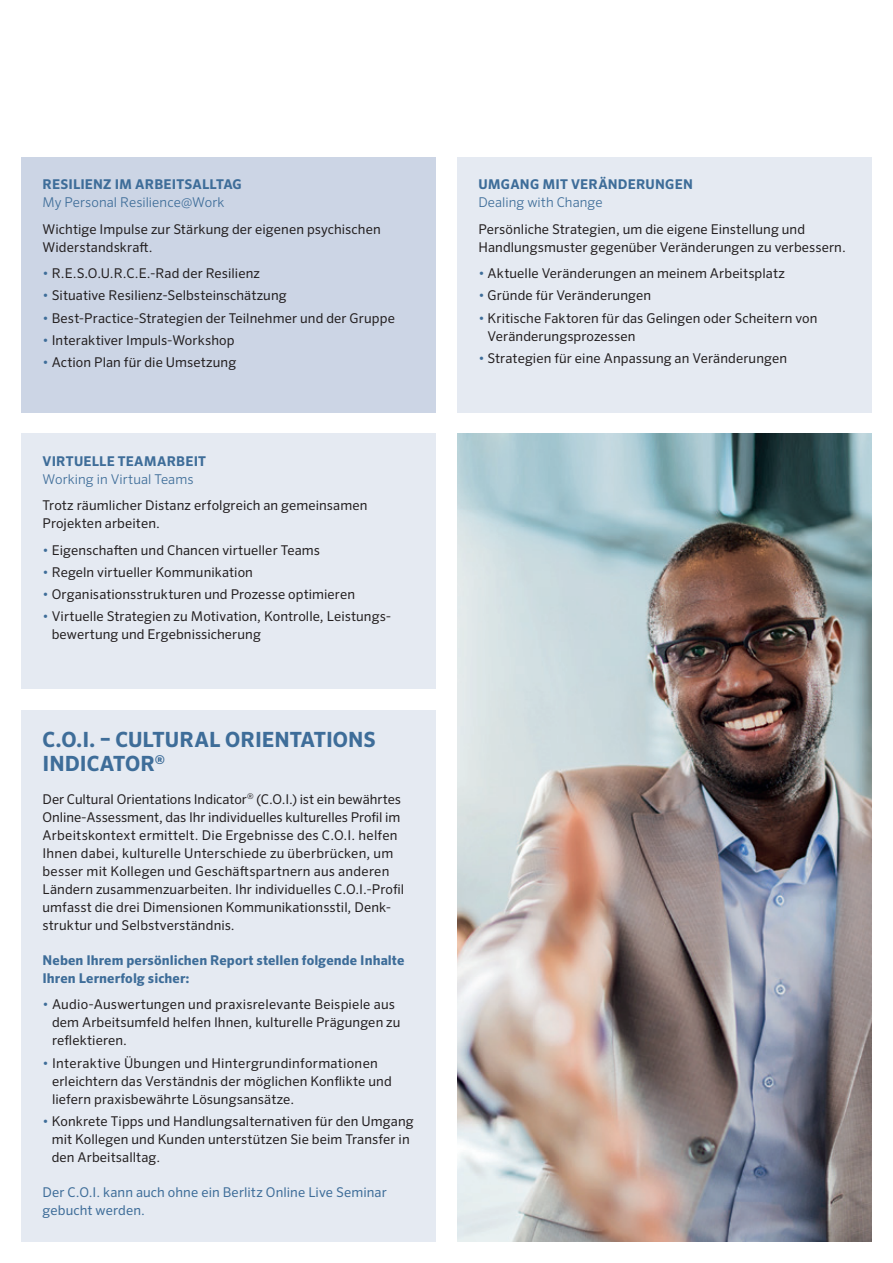
<style>
.page{position:relative;width:893px;height:1263px;background:#fff}
.page>*{position:absolute;margin:0;border:0;box-sizing:border-box;transform-origin:0 0}
.t1{font:700 21px/24px "Sero OT";color:#3e6d99}
.t2{font:13.5px/18px "Sero OT";letter-spacing:.01em;color:#231f20}
.t3{font:700 13.5px/18px "Sero OT";letter-spacing:.01em;color:#3e6d99}
.t4{font:300 13.5px "Sero OT";letter-spacing:.005em;color:#3e6d99}
.t5{font:13.5px/18px "Sero OT";letter-spacing:.01em;color:#3e6d99}
.s1{color:#3e6d99}
</style>
<div class="page">
<div style="left:21px;top:157px;width:415px;height:255px;background:#ccd5e5"></div>
<div style="left:457px;top:157px;width:415px;height:255px;background:#e5eaf2"></div>
<div style="left:21px;top:434px;width:415px;height:255px;background:#e5eaf2"></div>
<img style="left:457px;top:434px;width:415px;height:808px">
<div style="left:21px;top:710px;width:415px;height:532px;background:#e5eaf2"></div>
<p class="t3" style="left:43px;top:175px;width:201px">RESILIENZ IM ARBEITSALLTAG</p>
<p class="t4" style="left:43px;top:194px;width:184px">My Personal Resilience@Work</p>
<p class="t2" style="left:43px;top:220px;width:340px">Wichtige Impulse zur Stärkung der eigenen psychischen<br>Widerstandskraft.</p>
<p class="t2" style="left:43px;top:264px;width:219px"><span class="s1">•</span> R.E.S.O.U.R.C.E.-Rad der Resilienz</p>
<p class="t2" style="left:43px;top:286px;width:246px"><span class="s1">•</span> Situative Resilienz-Selbsteinschätzung</p>
<p class="t2" style="left:43px;top:309px;width:354px"><span class="s1">•</span> Best-Practice-Strategien der Teilnehmer und der Gruppe</p>
<p class="t2" style="left:43px;top:331px;width:193px"><span class="s1">•</span> Interaktiver Impuls-Workshop</p>
<p class="t2" style="left:43px;top:353px;width:195px"><span class="s1">•</span> Action Plan für die Umsetzung</p>
<p class="t3" style="left:43px;top:452px;width:165px">VIRTUELLE TEAMARBEIT</p>
<p class="t4" style="left:43px;top:471px;width:153px">Working in Virtual Teams</p>
<p class="t2" style="left:43px;top:496px;width:326px">Trotz räumlicher Distanz erfolgreich an gemeinsamen<br>Projekten arbeiten.</p>
<p class="t2" style="left:43px;top:541px;width:279px"><span class="s1">•</span> Eigenschaften und Chancen virtueller Teams</p>
<p class="t2" style="left:43px;top:563px;width:212px"><span class="s1">•</span> Regeln virtueller Kommunikation</p>
<p class="t2" style="left:43px;top:585px;width:314px"><span class="s1">•</span> Organisationsstrukturen und Prozesse optimieren</p>
<p class="t2" style="left:52px;top:607px;width:341px;text-indent:-9px"><span class="s1">•</span> Virtuelle Strategien zu Motivation, Kontrolle, Leistungs&shy;bewertung und Ergebnissicherung</p>
<h1 class="t1" style="left:43px;top:727px;width:335px">C.O.I. – CULTURAL ORIENTATIONS<br>INDICATOR<sup>®</sup></h1>
<p class="t2" style="left:43px;top:790px;width:363px">Der Cultural Orientations Indicator<sup>®</sup> (C.O.I.) ist ein bewährtes Online-Assessment, das Ihr individuelles kulturelles Profil im Arbeitskontext ermittelt. Die Ergebnisse des C.O.I. helfen Ihnen dabei, kulturelle Unterschiede zu überbrücken, um besser mit Kollegen und Geschäftspartnern aus anderen Ländern zusammenzuarbeiten. Ihr individuelles C.O.I.-Profil umfasst die drei Dimensionen Kommunikationsstil, Denk&shy;struktur und Selbstverständnis.</p>
<p class="t3" style="left:43px;top:951px;width:363px">Neben Ihrem persönlichen Report stellen folgende Inhalte<br>Ihren Lernerfolg sicher:</p>
<p class="t2" style="left:52px;top:995px;width:350px;text-indent:-9px"><span class="s1">•</span> Audio-Auswertungen und praxisrelevante Beispiele aus dem Arbeitsumfeld helfen Ihnen, kulturelle Prägungen zu reflektieren.</p>
<p class="t2" style="left:52px;top:1054px;width:341px;text-indent:-10px"><span class="s1">•</span> Interaktive Übungen und Hintergrundinformationen erleichtern das Verständnis der möglichen Konflikte und liefern praxisbewährte Lösungsansätze.</p>
<p class="t2" style="left:52px;top:1112px;width:363px;text-indent:-9px"><span class="s1">•</span> Konkrete Tipps und Handlungsalternativen für den Umgang mit Kollegen und Kunden unterstützen Sie beim Transfer in den Arbeitsalltag.</p>
<p class="t5" style="left:43px;top:1183px;width:346px">Der C.O.I. kann auch ohne ein Berlitz Online Live Seminar gebucht werden.</p>
<p class="t3" style="left:478px;top:175px;width:216px">UMGANG MIT VERÄNDERUNGEN</p>
<p class="t4" style="left:478px;top:194px;width:126px">Dealing with Change</p>
<p class="t2" style="left:478px;top:220px;width:369px">Persönliche Strategien, um die eigene Einstellung und<br>Handlungsmuster gegenüber Veränderungen zu verbessern.</p>
<p class="t2" style="left:478px;top:264px;width:308px"><span class="s1">•</span> Aktuelle Veränderungen an meinem Arbeitsplatz</p>
<p class="t2" style="left:478px;top:286px;width:174px"><span class="s1">•</span> Gründe für Veränderungen</p>
<p class="t2" style="left:488px;top:309px;width:331px;text-indent:-9px"><span class="s1">•</span> Kritische Faktoren für das Gelingen oder Scheitern von<br>Veränderungsprozessen</p>
<p class="t2" style="left:478px;top:349px;width:310px"><span class="s1">•</span> Strategien für eine Anpassung an Veränderungen</p>
</div>
